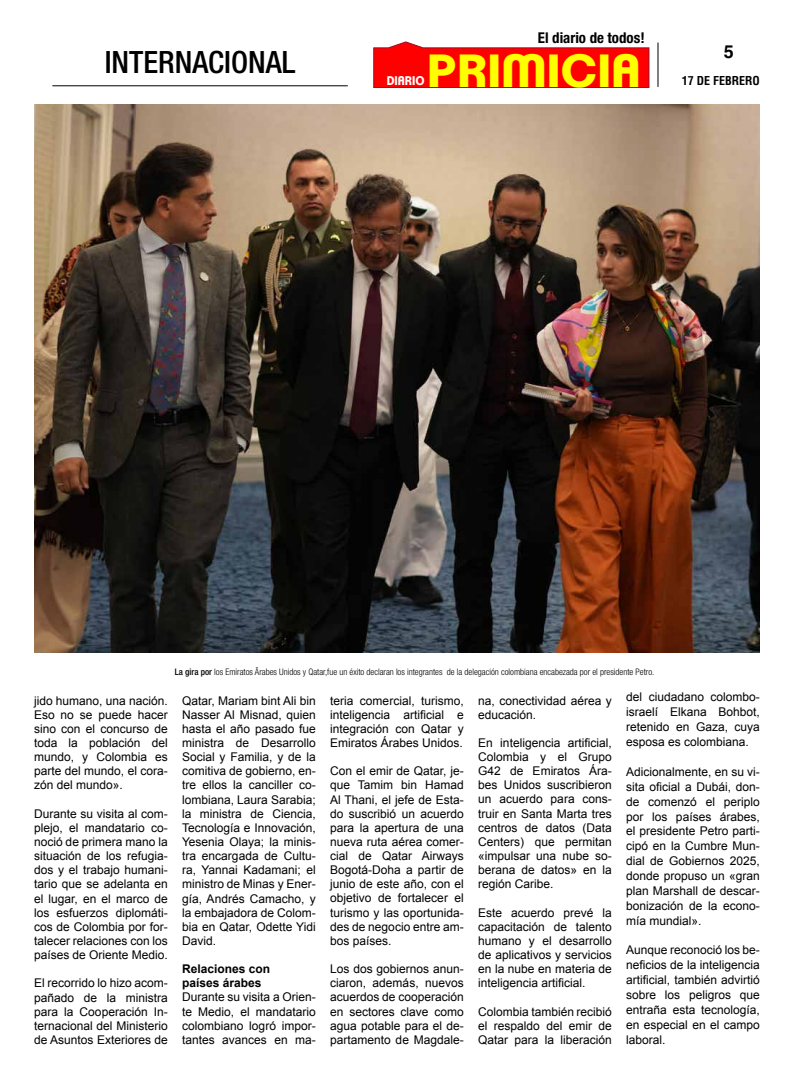
<style>
.page{position:relative;width:794px;height:1078px;background:#fff}
.page>*{position:absolute;margin:0;border:0;box-sizing:border-box;transform-origin:0 0}
.t1{font:700 45.2px "Clemente P Dam";color:#ff0;scale:1.09 1}
.t2{font:500 condensed 30.7px "Helvetica Neue LT Std";color:#000}
.t3{font:700 18px "Helvetica LT Std";color:#000}
.t4{font:700 condensed 14.9px "Helvetica Neue LT Std";color:#000}
.t5{font:700 12.2px "Clemente P Dam";color:#fff;scale:.96 1}
.t6{font:12px/14.1px "Arial";color:#000;text-align:justify}
.t7{font:700 12px/14.1px "Arial";color:#000}
.t8{font:700 condensed 12px "Helvetica LT Std";color:#000}
.t9{font:300 condensed 9px "Helvetica Neue LT Std";color:#000}
.s1{color:#fff}
.s2{font-weight:500}
</style>
<div class="page">
<hr style="left:657px;top:43px;width:1px;height:44px;background:#000">
<hr style="left:52px;top:85px;width:296px;height:1px;background:#000">
<img style="left:34px;top:105px;width:726px;height:547px">
<svg style="left:373px;top:42px;width:276px;height:46px;background:#fa1c1d"></svg>
<h2 class="t2" style="left:105px;top:44px;width:192px">INTERNACIONAL</h2>
<p class="t4" style="left:538px;top:29px;width:113px">El diario de todos!<span class="s1">!</span></p>
<h1 class="t1" style="left:427px;top:44px;width:198px">PRIMICIA</h1>
<p class="t5" style="left:387px;top:73px;width:41px">DIARIO</p>
<h3 class="t3" style="left:724px;top:41px;width:12px">5</h3>
<p class="t8" style="left:682px;top:73px;width:79px">17 DE FEBRERO</p>
<p class="t9" style="left:175px;top:666px;width:481px"><span class="s2">La gira por</span> los Emiratos Ârabes Unidos y Qatar,fue un éxito declaran los integrantes de la delegación colombiana encabezada por el presidente Petro.</p>
<p class="t6" style="left:34px;top:693px;width:135px">jido humano, una nación.<br>Eso no se puede hacer sino con el concurso de toda la población del mundo, y Colombia es parte del mundo, el cora&shy;zón del mundo».</p>
<p class="t6" style="left:34px;top:806px;width:135px">Durante su visita al com&shy;plejo, el mandatario co&shy;noció de primera mano la situación de los refugia&shy;dos y el trabajo humani&shy;tario que se adelanta en el lugar, en el marco de los esfuerzos diplomáti&shy;cos de Colombia por for&shy;talecer relaciones con los países de Oriente Medio.</p>
<p class="t6" style="left:34px;top:975px;width:135px">El recorrido lo hizo acom&shy;pañado de la ministra para la Cooperación In&shy;ternacional del Ministerio de Asuntos Exteriores de</p>
<p class="t6" style="left:182px;top:693px;width:135px">Qatar, Mariam bint Ali bin Nasser Al Misnad, quien hasta el año pasado fue ministra de Desarrollo Social y Familia, y de la comitiva de gobierno, en&shy;tre ellos la canciller co&shy;lombiana, Laura Sarabia; la ministra de Ciencia, Tecnología e Innovación, Yesenia Olaya; la minis&shy;tra encargada de Cultu&shy;ra, Yannai Kadamani; el ministro de Minas y Ener&shy;gía, Andrés Camacho, y la embajadora de Colom&shy;bia en Qatar, Odette Yidi David.</p>
<p class="t7" style="left:182px;top:962px;width:90px">Relaciones con países árabes</p>
<p class="t6" style="left:182px;top:990px;width:135px">Durante su visita a Orien&shy;te Medio, el mandatario colombiano logró impor&shy;tantes avances en ma-</p>
<p class="t6" style="left:330px;top:693px;width:135px">teria comercial, turismo, inteligencia artificial e integración con Qatar y Emiratos Árabes Unidos.</p>
<p class="t6" style="left:330px;top:764px;width:135px">Con el emir de Qatar, je&shy;que Tamim bin Hamad Al Thani, el jefe de Esta&shy;do suscribió un acuerdo para la apertura de una nueva ruta aérea comer&shy;cial de Qatar Airways Bogotá-Doha a partir de junio de este año, con el objetivo de fortalecer el turismo y las oportunida&shy;des de negocio entre am&shy;bos países.</p>
<p class="t6" style="left:330px;top:961px;width:135px">Los dos gobiernos anun&shy;ciaron, además, nuevos acuerdos de cooperación en sectores clave como agua potable para el de&shy;partamento de Magdale-</p>
<p class="t6" style="left:478px;top:693px;width:135px">na, conectividad aérea y educación.</p>
<p class="t6" style="left:478px;top:735px;width:135px">En inteligencia artificial, Colombia y el Grupo G42 de Emiratos Ára&shy;bes Unidos suscribieron un acuerdo para cons&shy;truir en Santa Marta tres centros de datos (Data Centers) que permitan «impulsar una nube so&shy;berana de datos» en la región Caribe.</p>
<p class="t6" style="left:478px;top:905px;width:135px">Este acuerdo prevé la capacitación de talento humano y el desarrollo de aplicativos y servicios en la nube en materia de inteligencia artificial.</p>
<p class="t6" style="left:478px;top:1004px;width:135px">Colombia también recibió el respaldo del emir de Qatar para la liberación</p>
<p class="t6" style="left:626px;top:689px;width:135px;line-height:14.9px">del ciudadano colombo&shy;israelí Elkana Bohbot, retenido en Gaza, cuya esposa es colombiana.</p>
<p class="t6" style="left:626px;top:764px;width:135px;line-height:14.9px">Adicionalmente, en su vi&shy;sita oficial a Dubái, don&shy;de comenzó el periplo por los países árabes, el presidente Petro parti&shy;cipó en la Cumbre Mun&shy;dial de Gobiernos 2025, donde propuso un «gran plan Marshall de descar&shy;bonización de la econo&shy;mía mundial».</p>
<p class="t6" style="left:626px;top:942px;width:135px;line-height:14.9px">Aunque reconoció los be&shy;neficios de la inteligencia artificial, también advirtió sobre los peligros que entraña esta tecnología, en especial en el campo laboral.</p>
</div>
